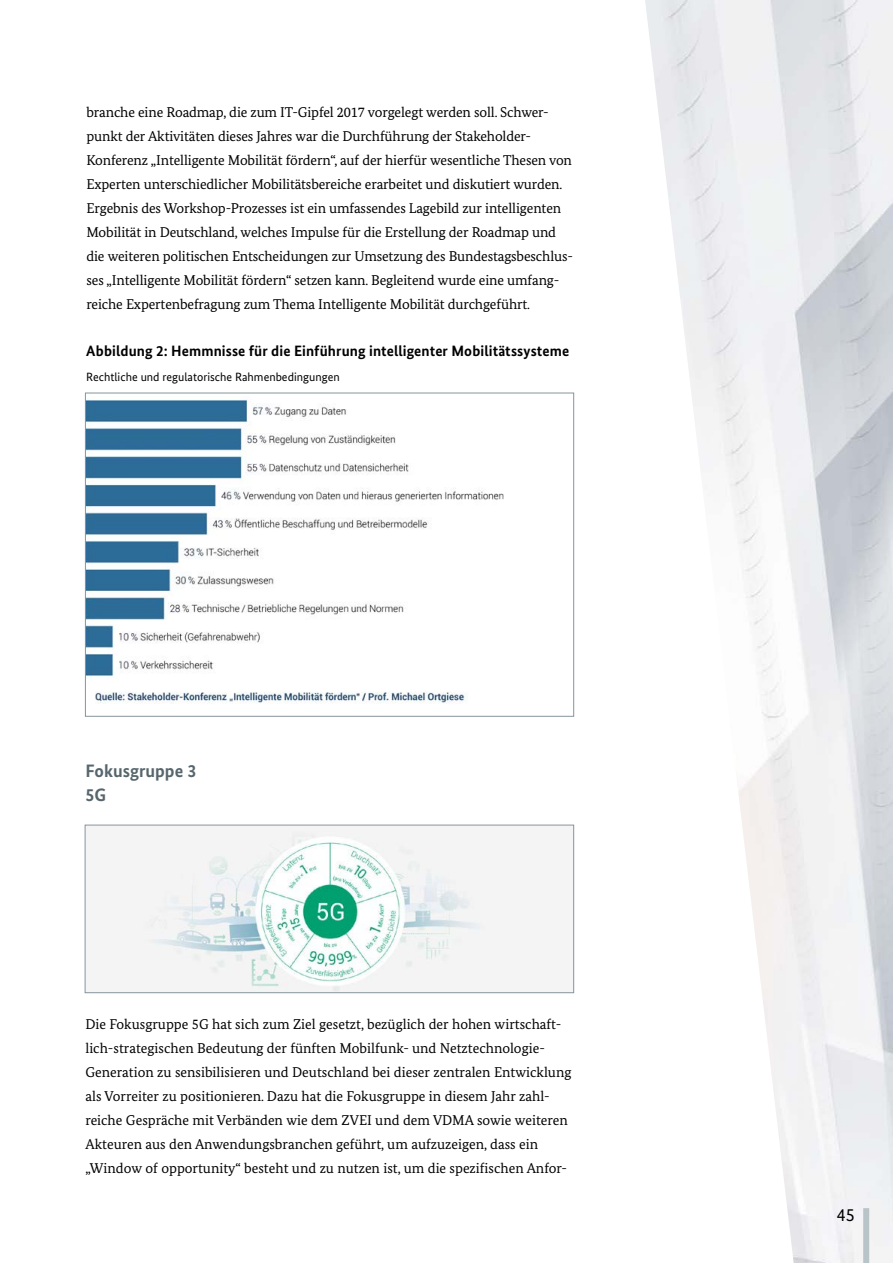
<style>
.page{position:relative;width:893px;height:1263px;background:#fff}
.page>*{position:absolute;margin:0;border:0;box-sizing:border-box;transform-origin:0 0}
.t1{font:700 18px/24px "Bundes Sans";color:#57666d}
.t2{font:18px "Bundes Sans";color:#000}
.t3{font:700 15px "Bundes Sans";letter-spacing:.005em;color:#000}
.t4{font:14.25px/24px "Bundes Serif";letter-spacing:-.01em;color:#000}
.t5{font:12px "Bundes Sans";color:#000}
</style>
<div class="page">
<img style="left:645px;top:0;width:248px;height:1263px">
<div style="left:863px;top:1208px;width:6px;height:55px;background:#b9c4c9"></div>
<img style="left:87px;top:397px;width:417px;height:307px">
<div style="left:85px;top:393px;width:489px;height:324px;border:1px solid #87959d"></div>
<img style="left:87px;top:827px;width:485px;height:164px">
<div style="left:85px;top:825px;width:489px;height:168px;border:1px solid #87959d"></div>
<p class="t4" style="left:86px;top:100px;width:488px">branche eine Roadmap, die zum IT-Gipfel 2017 vorgelegt werden soll. Schwer&shy;punkt der Aktivitäten dieses Jahres war die Durchführung der Stakeholder-Konferenz „Intelligente Mobilität fördern“, auf der hierfür wesentliche Thesen von Experten unterschiedlicher Mobilitätsbereiche erarbeitet und diskutiert wurden.<br>Ergebnis des Workshop-Prozesses ist ein umfassendes Lagebild zur intelligenten Mobilität in Deutschland, welches Impulse für die Erstellung der Roadmap und die weiteren politischen Entscheidungen zur Umsetzung des Bundestagsbeschlus&shy;ses „Intelligente Mobilität fördern“ setzen kann. Begleitend wurde eine umfang&shy;reiche Expertenbefragung zum Thema Intelligente Mobilität durchgeführt.</p>
<p class="t3" style="left:86px;top:342px;width:484px">Abbildung 2: Hemmnisse für die Einführung intelligenter Mobilitätssysteme</p>
<p class="t5" style="left:86px;top:369px;width:255px">Rechtliche und regulatorische Rahmenbedingungen</p>
<p class="t1" style="left:85px;top:758px;width:113px">Fokusgruppe 3<br>5G</p>
<p class="t4" style="left:85px;top:1012px;width:488px">Die Fokusgruppe 5G hat sich zum Ziel gesetzt, bezüglich der hohen wirtschaft&shy;lich-strategischen Bedeutung der fünften Mobilfunk- und Netztechnologie-Generation zu sensibilisieren und Deutschland bei dieser zentralen Entwicklung als Vorreiter zu positionieren. Dazu hat die Fokusgruppe in diesem Jahr zahl&shy;reiche Gespräche mit Verbänden wie dem ZVEI und dem VDMA sowie weiteren Akteuren aus den Anwendungsbranchen geführt, um aufzuzeigen, dass ein „Window of opportunity“ besteht und zu nutzen ist, um die spezifischen Anfor-</p>
<p class="t2" style="left:837px;top:1203px;width:19px">45</p>
</div>
